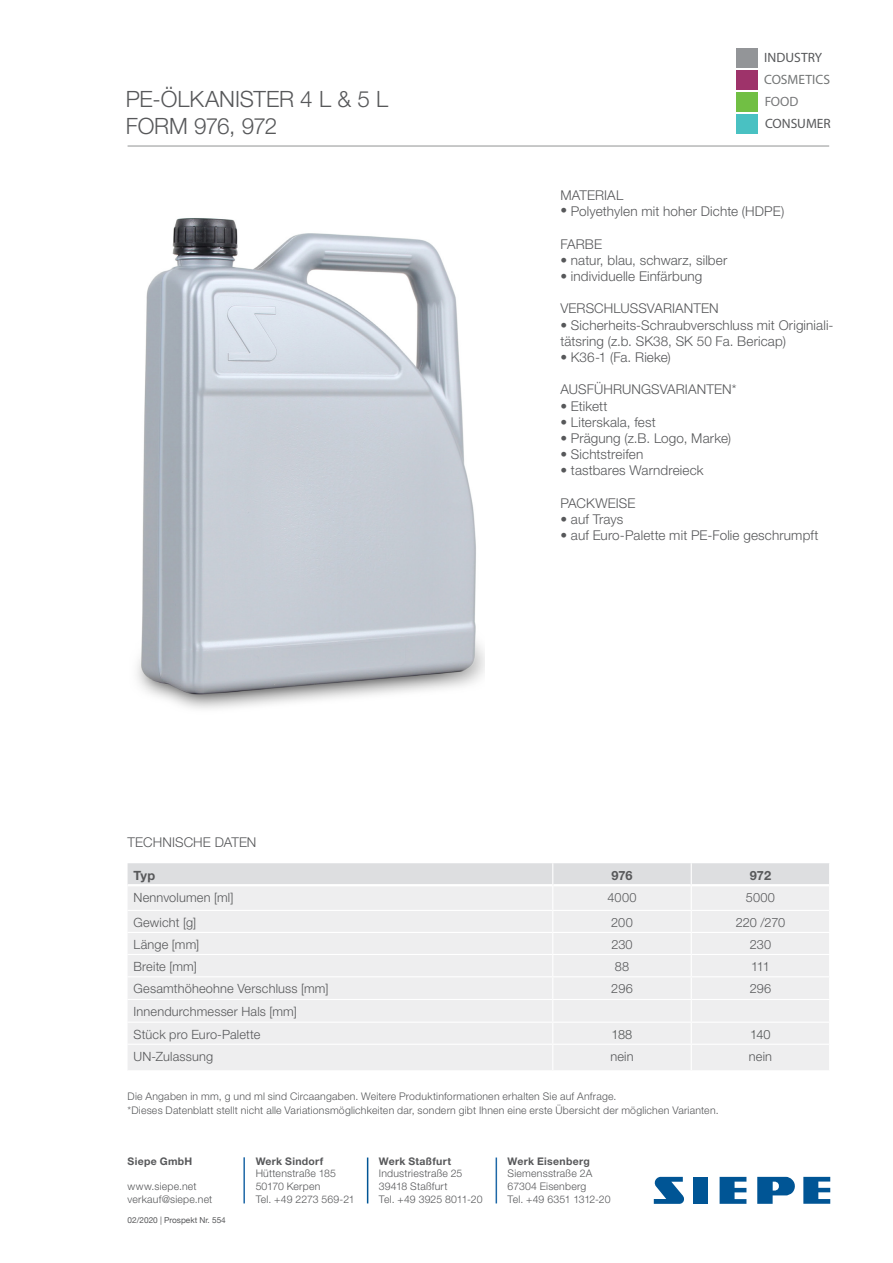
<style>
.page{position:relative;width:893px;height:1263px;background:#fff}
.page>*{position:absolute;margin:0;border:0;box-sizing:border-box;transform-origin:0 0}
.Produktbezeichnung{font:300 22.5px "Helvetica Neue LT Pro";letter-spacing:-.01em;color:#57585a}
.Produktbezeichnung-2{font:300 22.5px "Helvetica Neue LT Pro";letter-spacing:-.04em;color:#57585a}
.Body{font:300 13.5px "Helvetica Neue LT Pro";letter-spacing:.01em;color:#57585a}
.Headline_klein{font:300 13.5px/16.2px "Helvetica Neue LT Pro";letter-spacing:.01em;color:#57585a}
.Headline_klein-2{font:13.5px/22.2px "Myriad Pro";letter-spacing:.005em;color:#57585a}
.t1{font:13.5px "Myriad Pro";letter-spacing:.01em;color:#4f5252}
.t2{font:300 12.75px "Helvetica Neue LT Pro";letter-spacing:.015em;color:#57585a}
.t3{font:700 12.75px "Helvetica Neue LT Pro";letter-spacing:.005em;color:#57585a}
.t4{font:300 12.75px "Helvetica Neue LT Pro";letter-spacing:-.025em;color:#4f5252}
.t5{font:300 10.5px "Helvetica Neue LT Pro";letter-spacing:.02em;color:#57585a}
.t6{font:700 10.5px "Helvetica Neue LT Pro";letter-spacing:.03em;color:#57585a}
.t7{font:300 10.5px "Helvetica Neue LT Pro";letter-spacing:-.01em;color:#57585a}
.t8{font:8.25px "Helvetica Neue";color:#57585a}
</style>
<div class="page">
<hr style="left:128px;top:146px;width:701px;height:1px;background:#929394">
<hr style="left:367px;top:1157px;width:1px;height:46px;background:#005595">
<hr style="left:496px;top:1157px;width:1px;height:46px;background:#1e68a7">
<hr style="left:243px;top:1157px;width:2px;height:46px;background:#1e68a7">
<svg style="left:128px;top:863px;width:701px;height:207px;background:#ededee"></svg>
<div style="left:694px;top:1177px;width:14px;height:27px;background:#005595"></div>
<svg style="left:720px;top:1177px;width:26px;height:27px"></svg>
<svg style="left:757px;top:1177px;width:38px;height:27px"></svg>
<svg style="left:803px;top:1177px;width:27px;height:27px"></svg>
<svg style="left:654px;top:1177px;width:30px;height:27px"></svg>
<img style="left:137px;top:218px;width:347px;height:491px">
<div style="left:736px;top:49px;width:21px;height:19px;background:#939598"></div>
<div style="left:736px;top:71px;width:21px;height:19px;background:#9e336a"></div>
<div style="left:736px;top:93px;width:21px;height:19px;background:#71bf44"></div>
<div style="left:736px;top:115px;width:21px;height:19px;background:#49c1c2"></div>
<p class="Produktbezeichnung" style="left:126px;top:85px;width:264px">PE-ÖLKANISTER 4 L &amp; 5 L</p>
<p class="Produktbezeichnung-2" style="left:126px;top:112px;width:153px">FORM 976, 972</p>
<p class="Headline_klein" style="left:128px;top:834px;width:130px">TECHNISCHE DATEN</p>
<p class="Headline_klein-2" style="left:764px;top:47px;width:60px">INDUSTRY</p>
<p class="t1" style="left:764px;top:71px;width:67px">COSMETICS</p>
<p class="Headline_klein-2" style="left:764px;top:90px;width:68px">FOOD<br>CONSUMER</p>
<p class="Headline_klein" style="left:560px;top:187px;width:64px">MATERIAL</p>
<p class="Body" style="left:560px;top:203px;width:225px">• Polyethylen mit hoher Dichte (HDPE)</p>
<p class="Headline_klein" style="left:560px;top:235px;width:43px">FARBE</p>
<p class="Body" style="left:560px;top:252px;width:168px">• natur, blau, schwarz, silber</p>
<p class="Body" style="left:560px;top:268px;width:143px">• individuelle Einfärbung</p>
<p class="Headline_klein" style="left:560px;top:300px;width:160px">VERSCHLUSSVARIANTEN</p>
<p class="Headline_klein" style="left:560px;top:316px;width:275px">• Sicherheits-Schraubverschluss mit Originiali&shy;tätsring (z.b. SK38, SK 50 Fa. Bericap)</p>
<p class="Body" style="left:560px;top:349px;width:112px">• K36-1 (Fa. Rieke)</p>
<p class="Headline_klein" style="left:560px;top:381px;width:178px">AUSFÜHRUNGSVARIANTEN*</p>
<p class="Body" style="left:560px;top:397px;width:48px">• Etikett</p>
<p class="Body" style="left:560px;top:414px;width:97px">• Literskala, fest</p>
<p class="Body" style="left:560px;top:430px;width:172px">• Prägung (z.B. Logo, Marke)</p>
<p class="Body" style="left:560px;top:446px;width:84px">• Sichtstreifen</p>
<p class="Body" style="left:560px;top:462px;width:145px">• tastbares Warndreieck</p>
<p class="Headline_klein" style="left:560px;top:495px;width:77px">PACKWEISE</p>
<p class="Body" style="left:560px;top:511px;width:64px">• auf Trays</p>
<p class="Body" style="left:560px;top:527px;width:260px">• auf Euro-Palette mit PE-Folie geschrumpft</p>
<p class="t3" style="left:134px;top:867px;width:23px">Typ</p>
<p class="t3" style="left:611px;top:867px;width:23px">976</p>
<p class="t3" style="left:750px;top:867px;width:23px">972</p>
<p class="t2" style="left:134px;top:889px;width:101px">Nennvolumen [ml]</p>
<p class="t2" style="left:607px;top:889px;width:31px">4000</p>
<p class="t2" style="left:746px;top:889px;width:31px">5000</p>
<p class="t2" style="left:134px;top:914px;width:64px">Gewicht [g]</p>
<p class="t2" style="left:611px;top:914px;width:23px">200</p>
<p class="t2" style="left:736px;top:914px;width:51px">220 /270</p>
<p class="t2" style="left:134px;top:936px;width:67px">Länge [mm]</p>
<p class="t2" style="left:611px;top:936px;width:23px">230</p>
<p class="t2" style="left:750px;top:936px;width:23px">230</p>
<p class="t2" style="left:134px;top:958px;width:65px">Breite [mm]</p>
<p class="t2" style="left:615px;top:958px;width:16px">88</p>
<p class="t2" style="left:751px;top:958px;width:20px">111</p>
<p class="t2" style="left:134px;top:981px;width:196px">Gesamthöheohne Verschluss [mm]</p>
<p class="t2" style="left:611px;top:981px;width:23px">296</p>
<p class="t2" style="left:750px;top:981px;width:23px">296</p>
<p class="t2" style="left:134px;top:1003px;width:165px">Innendurchmesser Hals [mm]</p>
<p class="t2" style="left:134px;top:1026px;width:128px">Stück pro Euro-Palette</p>
<p class="t4" style="left:612px;top:1026px;width:22px">188</p>
<p class="t4" style="left:750px;top:1026px;width:22px">140</p>
<p class="t2" style="left:134px;top:1048px;width:81px">UN-Zulassung</p>
<p class="t2" style="left:610px;top:1048px;width:25px">nein</p>
<p class="t2" style="left:749px;top:1048px;width:25px">nein</p>
<p class="t5" style="left:128px;top:1090px;width:490px">Die Angaben in mm, g und ml sind Circaangaben. Weitere Produktinformationen erhalten Sie auf Anfrage.</p>
<p class="t5" style="left:128px;top:1104px;width:592px">*Dieses Datenblatt stellt nicht alle Variationsmöglichkeiten dar, sondern gibt Ihnen eine erste Übersicht der möglichen Varianten.</p>
<p class="t6" style="left:128px;top:1154px;width:66px">Siepe GmbH</p>
<p class="t5" style="left:128px;top:1180px;width:71px">www.siepe.net</p>
<p class="t5" style="left:128px;top:1192px;width:86px">verkauf@siepe.net</p>
<p class="t8" style="left:128px;top:1215px;width:100px">02/2020 | Prospekt Nr. 554</p>
<p class="t6" style="left:256px;top:1154px;width:69px">Werk Sindorf</p>
<p class="t5" style="left:256px;top:1167px;width:82px">Hüttenstraße 185</p>
<p class="t5" style="left:256px;top:1180px;width:66px">50170 Kerpen</p>
<p class="t5" style="left:256px;top:1192px;width:101px">Tel. +49 2273 569-21</p>
<p class="t6" style="left:379px;top:1154px;width:74px">Werk Staßfurt</p>
<p class="t5" style="left:379px;top:1167px;width:85px">Industriestraße 25</p>
<p class="t5" style="left:379px;top:1180px;width:70px">39418 Staßfurt</p>
<p class="t5" style="left:379px;top:1192px;width:105px">Tel. +49 3925 8011-20</p>
<p class="t6" style="left:508px;top:1154px;width:84px">Werk Eisenberg</p>
<p class="t5" style="left:508px;top:1167px;width:86px">Siemensstraße 2A</p>
<p class="t5" style="left:508px;top:1180px;width:80px">67304 Eisenberg</p>
<p class="t7" style="left:508px;top:1192px;width:105px">Tel. +49 6351 1312-20</p>
</div>
